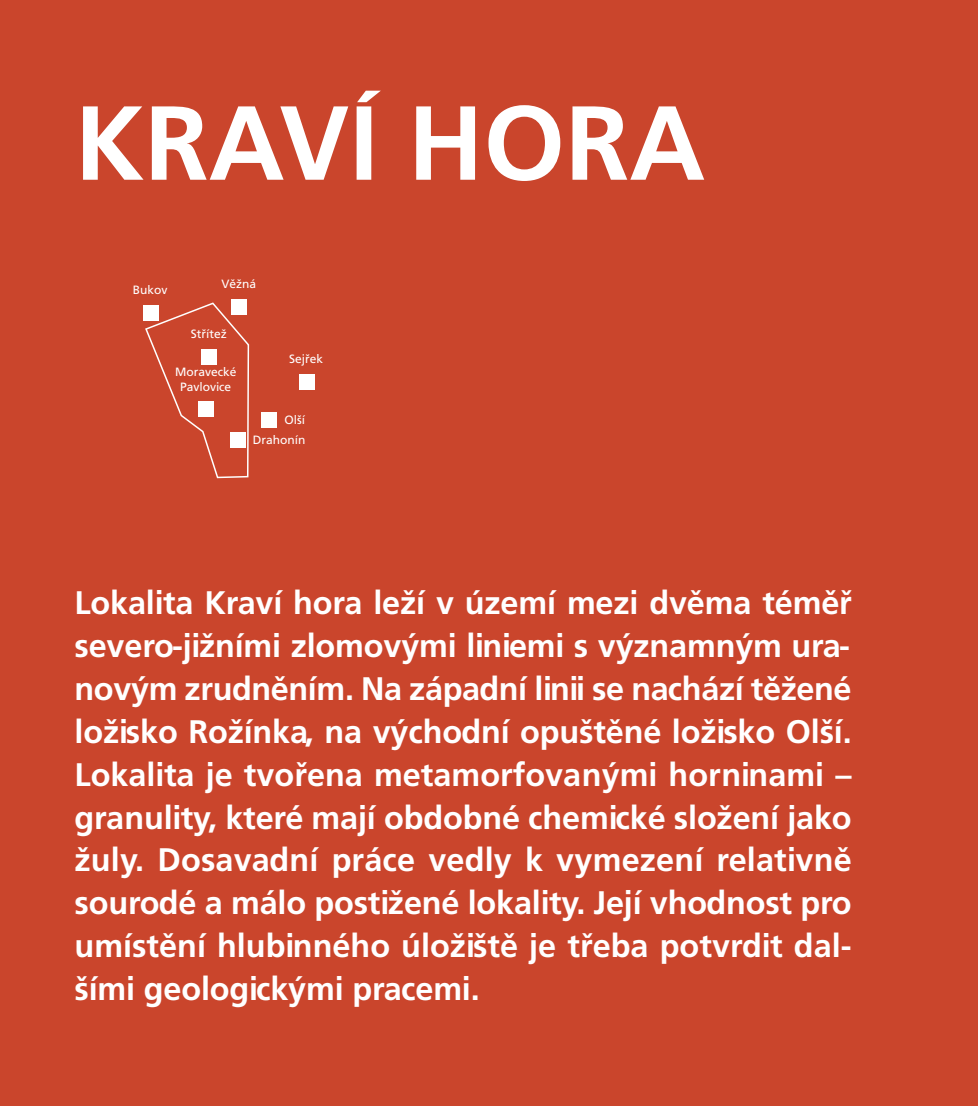
<style>
.page{position:relative;width:978px;height:1106px;background:#ca452c}
.page>*{position:absolute;margin:0;border:0;box-sizing:border-box;transform-origin:0 0}
.t1{font:700 105px "Frutiger CE";color:#fff}
.t2{font:700 32.55px/42.9px "Frutiger CE";letter-spacing:-.005em;color:#fff;text-align:justify}
.t3{font:12px/20.1px "Frutiger CE";color:#fff;text-align:right}
</style>
<div class="page">
<div style="left:261px;top:412px;width:16px;height:15px;background:#fff"></div>
<div style="left:231px;top:299px;width:16px;height:16px;background:#fff"></div>
<div style="left:299px;top:374px;width:15px;height:16px;background:#fff"></div>
<div style="left:143px;top:305px;width:15px;height:16px;background:#fff"></div>
<svg style="left:145px;top:302px;width:104px;height:176px"></svg>
<h1 class="t1" style="left:75px;top:106px;width:632px">KRAVÍ HORA</h1>
<p class="t3" style="left:133px;top:281px;width:36px">Bukov</p>
<p class="t3" style="left:221px;top:275px;width:36px">Věžná</p>
<p class="t3" style="left:191px;top:325px;width:38px">Střítež</p>
<p class="t3" style="left:175px;top:366px;width:63px;line-height:14.4px;text-align:center">Moravecké<br>Pavlovice</p>
<p class="t3" style="left:289px;top:350px;width:36px">Sejřek</p>
<p class="t3" style="left:253px;top:411px;width:54px">Olší<br>Drahonín</p>
<p class="t2" style="left:75px;top:584px;width:779px">Lokalita Kraví hora leží v území mezi dvěma téměř severo-jižními zlomovými liniemi s významným ura&shy;novým zrudněním. Na západní linii se nachází těžené ložisko Rožínka, na východní opuštěné ložisko Olší.<br>Lokalita je tvořena metamorfovanými horninami – granulity, které mají obdobné chemické složení jako žuly. Dosavadní práce vedly k vymezení relativně sourodé a málo postižené lokality. Její vhodnost pro umístění hlubinného úložiště je třeba potvrdit dal&shy;šími geologickými pracemi.</p>
</div>
